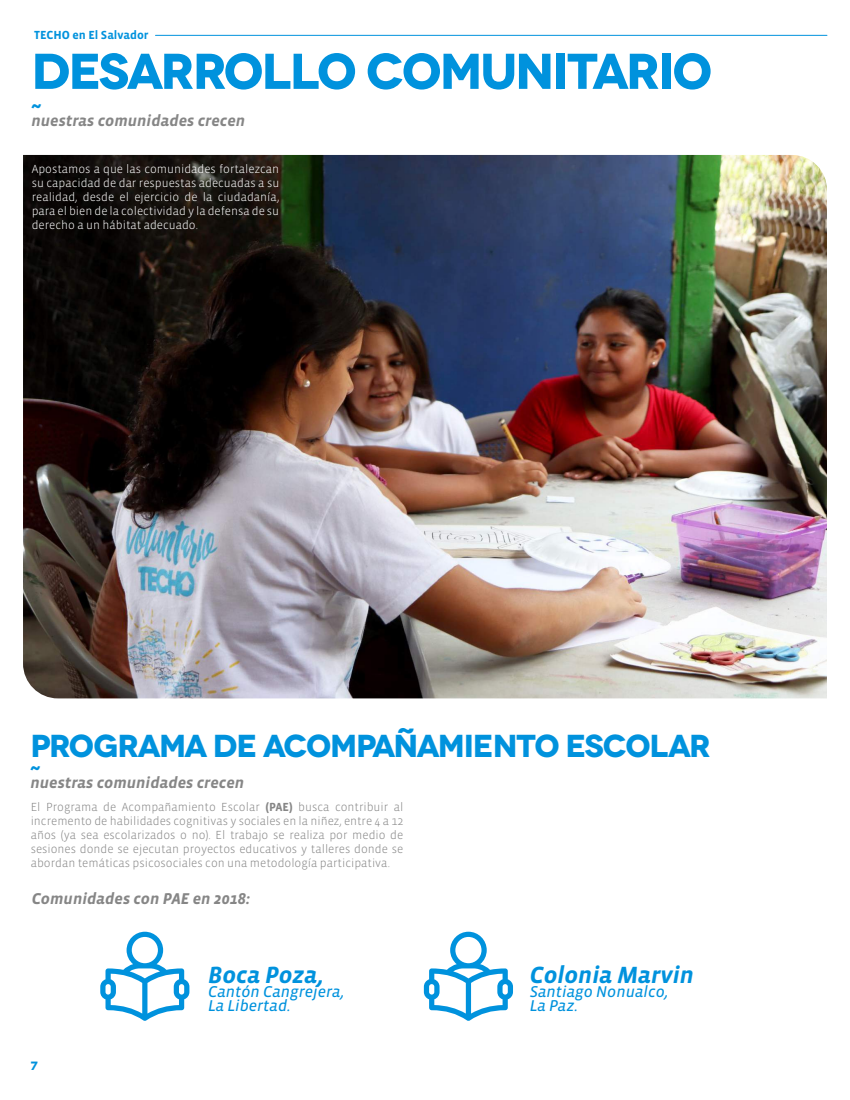
<style>
.page{position:relative;width:850px;height:1100px;background:#fff}
.page>*{position:absolute;margin:0;border:0;box-sizing:border-box;transform-origin:0 0}
.t1{font:700 50.2px "Novecentowide";letter-spacing:-.045em;color:#0092dd}
.t2{font:700 31.7px "Novecentowide";letter-spacing:-.045em;color:#0092dd}
.t3{font:italic 700 24px "Vista Sans";color:#0092dd}
.t4{font:italic 700 20px "Vista Sans";color:#0092dd}
.t5{font:italic 700 16px "Vista Sans";color:#868686}
.t6{font:italic 16px/14px "Vista Sans Reg";color:#0092dd}
.t7{font:300 12px/14px "Vista Sans";color:#868686;text-align:justify}
.t8{font:300 12px/14px "Vista Sans";color:#fff;text-align:justify}
.t9{font:700 12px "Vista Sans";color:#0092dd}
.t10{font:700 12px "Novecentowide";color:#0092dd}
.s1{font-weight:700}
</style>
<div class="page">
<hr style="left:156px;top:35px;width:671px;height:1px;background:#0092dd">
<img style="left:23px;top:155px;width:804px;height:543px">
<svg style="left:100px;top:932px;width:89px;height:89px"></svg>
<svg style="left:424px;top:932px;width:89px;height:89px"></svg>
<p class="t9" style="left:34px;top:29px;width:116px">TECHO en El Salvador</p>
<h1 class="t1" style="left:31px;top:40px;width:682px">DESARROLLO COMUNITARIO</h1>
<h3 class="t4" style="left:31px;top:95px;width:11px">~</h3>
<h3 class="t5" style="left:31px;top:113px;width:215px">nuestras comunidades crecen</h3>
<p class="t8" style="left:32px;top:162px;width:249px">Apostamos a que las comunidades fortalezcan su capacidad de dar respuestas adecuadas a su realidad, desde el ejercicio de la ciudadanía, para el bien de la colectividad y la defensa de su derecho a un hábitat adecuado.</p>
<h2 class="t2" style="left:30px;top:726px;width:682px">PROGRAMA DE ACOMPAÑAMIENTO ESCOLAR</h2>
<h3 class="t4" style="left:30px;top:757px;width:11px">~</h3>
<h3 class="t5" style="left:30px;top:775px;width:215px">nuestras comunidades crecen</h3>
<p class="t7" style="left:31px;top:801px;width:374px">El Programa de Acompañamiento Escolar <span class="s1">(PAE)</span> busca contribuir al incremento de habilidades cognitivas y sociales en la niñez, entre 4 a 12 años (ya sea escolarizados o no). El trabajo se realiza por medio de sesiones donde se ejecutan proyectos educativos y talleres donde se abordan temáticas psicosociales con una metodología participativa.</p>
<h3 class="t5" style="left:32px;top:891px;width:220px">Comunidades con PAE en 2018:</h3>
<p class="t10" style="left:31px;top:1059px;width:8px">7</p>
<h3 class="t3" style="left:208px;top:962px;width:117px">Boca Poza,</h3>
<h3 class="t6" style="left:208px;top:985px;width:138px">Cantón Cangrejera,<br>La Libertad.</h3>
<h3 class="t3" style="left:530px;top:962px;width:166px">Colonia Marvin</h3>
<h3 class="t6" style="left:530px;top:985px;width:140px">Santiago Nonualco,<br>La Paz.</h3>
</div>
